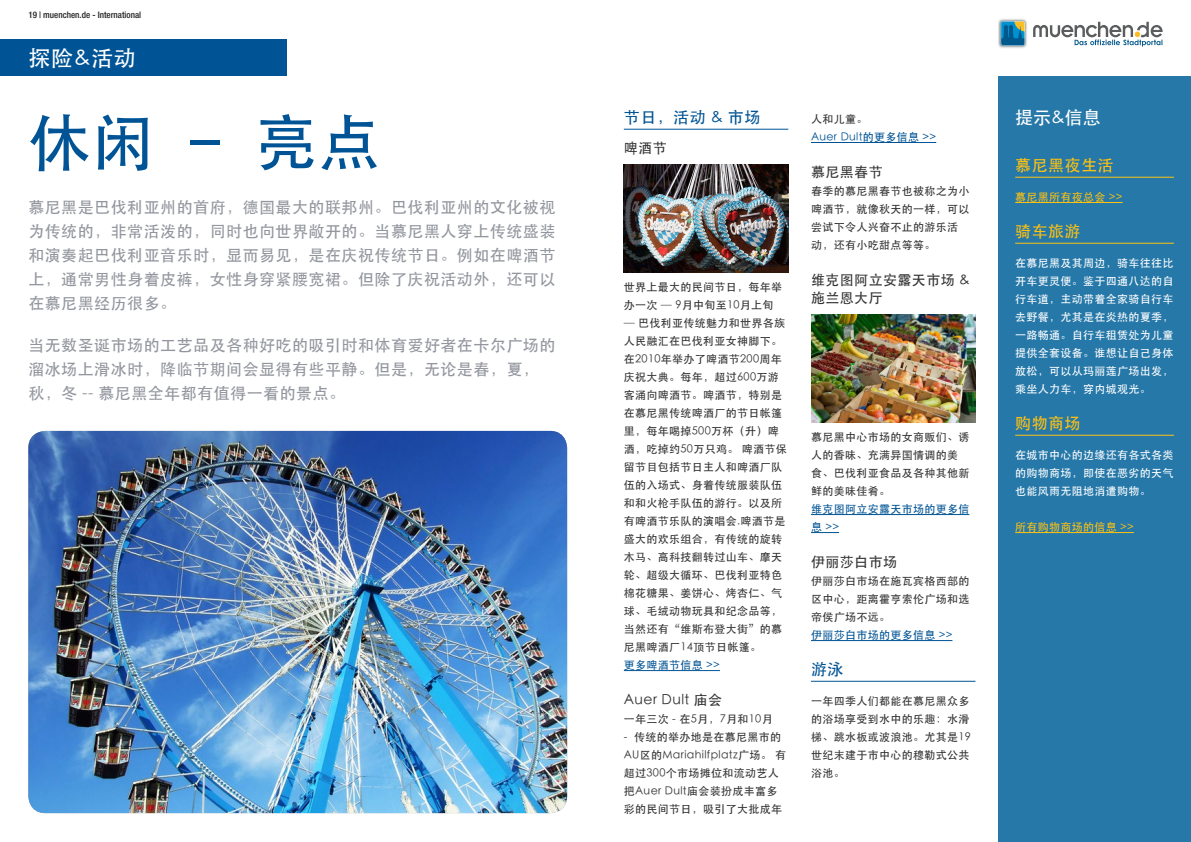
<style>
.page{position:relative;width:1191px;height:842px;background:#fff}
.page>*{position:absolute;margin:0;border:0;box-sizing:border-box;transform-origin:0 0}
.t1{font:62px "ST Heiti";color:#005495}
.t2{font:22px "ST Heiti";color:#fff}
.t3{font:18px "ST Heiti";color:#fff}
.t4{font:16px/24px "ST Heiti";letter-spacing:.03em;color:#93969e;text-align:justify}
.t5{font:16px "ST Heiti";letter-spacing:.03em;color:#fec210}
.t6{font:16px "ST Heiti";letter-spacing:.03em;color:#005495}
.t7{font:14px/18px "ST Heiti";letter-spacing:.03em;color:#323332}
.t8{font:11px/18px "ST Heiti";letter-spacing:.03em;color:#323332}
.t9{font:11px/18px "ST Heiti";letter-spacing:.03em;color:#fff;text-align:justify}
.t10{font:11px/18px "ST Heiti";letter-spacing:.03em;color:#005495}
.t11{font:11px "ST Heiti";letter-spacing:.03em;color:#fec210}
.t12{font:500 condensed 9px "Helvetica Neue LT Std";color:#231f20}
</style>
<div class="page">
<svg style="left:1033px;top:22px;width:129px;height:25px"></svg>
<img style="left:998px;top:19px;width:29px;height:29px">
<svg style="left:1000px;top:21px;width:25px;height:25px"></svg>
<hr style="left:624px;top:129px;width:164px;height:1px;background:#005495">
<hr style="left:624px;top:670px;width:96px;height:1px;background:#005495">
<hr style="left:811px;top:142px;width:125px;height:1px;background:#005495">
<hr style="left:811px;top:514px;width:158px;height:1px;background:#005495">
<svg style="left:811px;top:532px;width:28px;height:1px"></svg>
<hr style="left:811px;top:640px;width:141px;height:1px;background:#005495">
<hr style="left:811px;top:681px;width:164px;height:1px;background:#005495">
<img style="left:28px;top:431px;width:539px;height:382px">
<div style="left:998px;top:76px;width:193px;height:766px;background:#2678a9"></div>
<hr style="left:1015px;top:177px;width:159px;height:1px;background:#fec210">
<hr style="left:1015px;top:202px;width:107px;height:1px;background:#fec210">
<hr style="left:1015px;top:243px;width:159px;height:1px;background:#fec210">
<hr style="left:1015px;top:435px;width:159px;height:1px;background:#fec210">
<hr style="left:1015px;top:532px;width:119px;height:1px;background:#fec210">
<img style="left:624px;top:164px;width:164px;height:108px">
<img style="left:811px;top:314px;width:164px;height:108px">
<div style="left:0;top:40px;width:286px;height:36px;background:#005495"></div>
<p class="t12" style="left:28px;top:9px;width:114px">19 | muenchen.de - International</p>
<h2 class="t2" style="left:28px;top:47px;width:109px">探险&amp;活动</h2>
<h1 class="t1" style="left:28px;top:112px;width:354px">休闲 – 亮点</h1>
<h3 class="t4" style="left:28px;top:195px;width:528px">慕尼黑是巴伐利亚州的首府，德国最大的联邦州。巴伐利亚州的文化被视为传统的，非常活泼的，同时也向世界敞开的。当慕尼黑人穿上传统盛装和演奏起巴伐利亚音乐时，显而易见，是在庆祝传统节日。例如在啤酒节上，通常男性身着皮裤，女性身穿紧腰宽裙。但除了庆祝活动外，还可以在慕尼黑经历很多。</h3>
<h3 class="t4" style="left:28px;top:333px;width:528px;text-align:left">当无数圣诞市场的工艺品及各种好吃的吸引时和体育爱好者在卡尔广场的溜冰场上滑冰时，降临节期间会显得有些平静。但是，无论是春，夏，秋，冬 -- 慕尼黑全年都有值得一看的景点。</h3>
<h3 class="t6" style="left:624px;top:109px;width:138px">节日，活动 &amp; 市场</h3>
<p class="t7" style="left:624px;top:139px;width:44px">啤酒节</p>
<p class="t8" style="left:624px;top:278px;width:160px">世界上最大的民间节日，每年举办一次 — 9月中旬至10月上旬</p>
<p class="t8" style="left:624px;top:314px;width:164px">— 巴伐利亚传统魅力和世界各族人民融汇在巴伐利亚女神脚下。在2010年举办了啤酒节200周年庆祝大典。每年，超过600万游客涌向啤酒节。啤酒节，特别是在慕尼黑传统啤酒厂的节日帐篷里，每年喝掉500万杯（升）啤酒，吃掉约50万只鸡。 啤酒节保留节目包括节日主人和啤酒厂队伍的入场式、身着传统服装队伍和和火枪手队伍的游行。以及所有啤酒节乐队的演唱会.啤酒节是盛大的欢乐组合，有传统的旋转木马、高科技翻转过山车、摩天轮、超级大循环、巴伐利亚特色棉花糖果、姜饼心、烤杏仁、气球、毛绒动物玩具和纪念品等，当然还有“维斯布登大街”的慕尼黑啤酒厂14顶节日帐篷。</p>
<p class="t10" style="left:624px;top:656px;width:98px">更多啤酒节信息 &gt;&gt;</p>
<p class="t7" style="left:624px;top:691px;width:100px">Auer Dult 庙会</p>
<p class="t8" style="left:624px;top:710px;width:150px">一年三次 - 在5月，7月和10月</p>
<p class="t8" style="left:624px;top:728px;width:164px">- 传统的举办地是在慕尼黑市的<br>AU区的Mariahilfplatz广场。 有超过300个市场摊位和流动艺人把Auer Dult庙会装扮成丰富多彩的民间节日，吸引了大批成年</p>
<p class="t8" style="left:811px;top:110px;width:58px">人和儿童。</p>
<p class="t10" style="left:811px;top:128px;width:127px">Auer Dult的更多信息 &gt;&gt;</p>
<p class="t7" style="left:811px;top:163px;width:73px">慕尼黑春节</p>
<p class="t8" style="left:811px;top:182px;width:160px">春季的慕尼黑春节也被称之为小啤酒节，就像秋天的一样，可以尝试下令人兴奋不止的游乐活动，还有小吃甜点等等。</p>
<p class="t7" style="left:811px;top:271px;width:160px">维克图阿立安露天市场 &amp;施兰恩大厅</p>
<p class="t8" style="left:811px;top:428px;width:160px">慕尼黑中心市场的女商贩们、诱人的香味、充满异国情调的美食、巴伐利亚食品及各种其他新鲜的美味佳肴。</p>
<p class="t10" style="left:811px;top:500px;width:160px">维克图阿立安露天市场的更多信息 &gt;&gt;</p>
<p class="t7" style="left:811px;top:553px;width:88px">伊丽莎白市场</p>
<p class="t8" style="left:811px;top:572px;width:160px;text-align:justify">伊丽莎白市场在施瓦宾格西部的区中心，距离霍亨索伦广场和选帝侯广场不远。</p>
<p class="t10" style="left:811px;top:626px;width:143px">伊丽莎白市场的更多信息 &gt;&gt;</p>
<h3 class="t6" style="left:811px;top:661px;width:34px">游泳</h3>
<p class="t8" style="left:811px;top:692px;width:161px">一年四季人们都能在慕尼黑众多的浴场享受到水中的乐趣：水滑梯、跳水板或波浪池。尤其是19世纪末建于市中心的穆勒式公共浴池。</p>
<h3 class="t3" style="left:1015px;top:109px;width:87px">提示&amp;信息</h3>
<h3 class="t5" style="left:1015px;top:157px;width:100px">慕尼黑夜生活</h3>
<p class="t11" style="left:1015px;top:192px;width:109px">慕尼黑所有夜总会 &gt;&gt;</p>
<h3 class="t5" style="left:1015px;top:223px;width:67px">骑车旅游</h3>
<p class="t9" style="left:1015px;top:254px;width:160px">在慕尼黑及其周边，骑车往往比开车更灵便。鉴于四通八达的自行车道，主动带着全家骑自行车去野餐，尤其是在炎热的夏季，一路畅通。自行车租赁处为儿童提供全套设备。谁想让自己身体放松，可以从玛丽莲广场出发，乘坐人力车，穿内城观光。</p>
<h3 class="t5" style="left:1015px;top:415px;width:67px">购物商场</h3>
<p class="t9" style="left:1015px;top:446px;width:160px">在城市中心的边缘还有各式各类的购物商场，即使在恶劣的天气也能风雨无阻地消遣购物。</p>
<p class="t11" style="left:1015px;top:522px;width:120px">所有购物商场的信息 &gt;&gt;</p>
</div>
